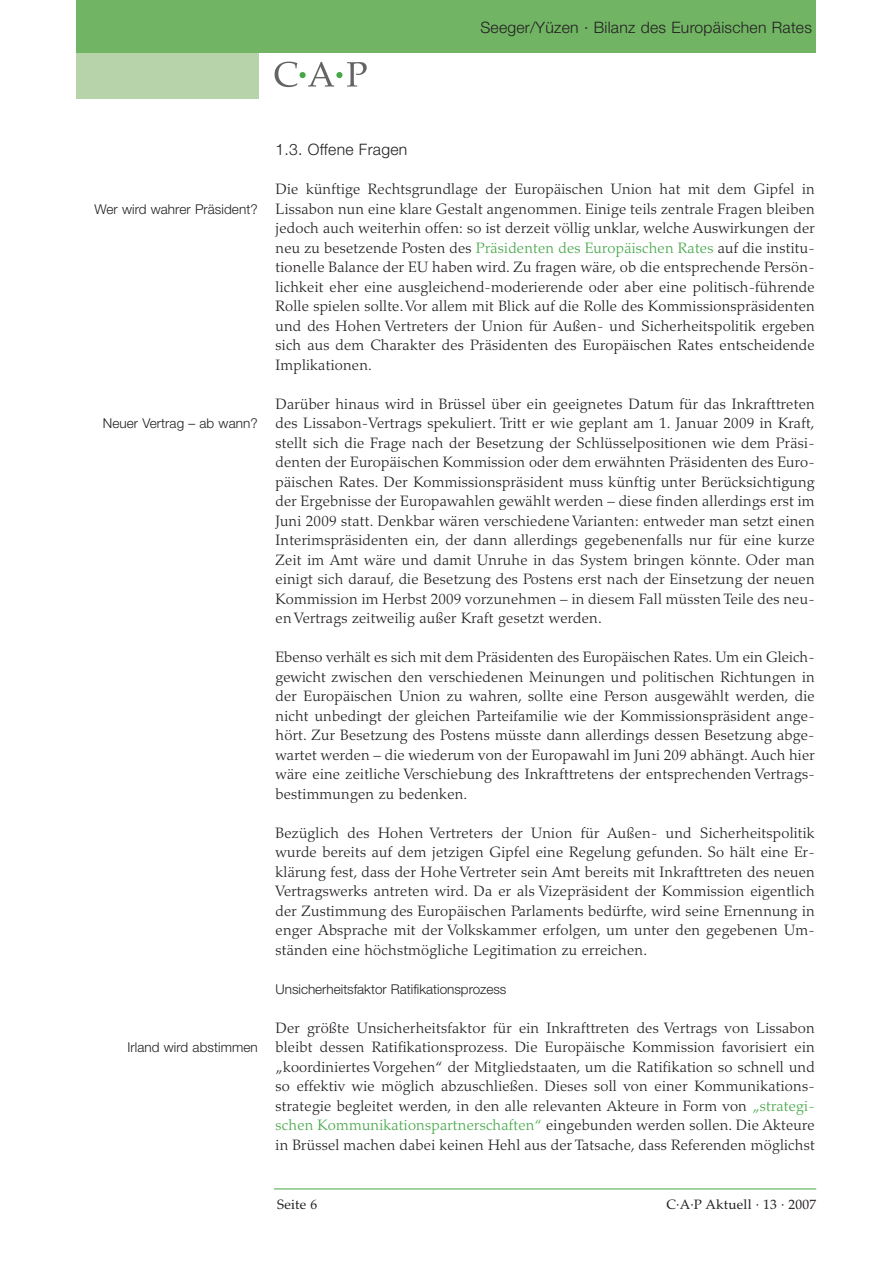
<style>
.page{position:relative;width:893px;height:1263px;background:#fff}
.page>*{position:absolute;margin:0;border:0;box-sizing:border-box;transform-origin:0 0}
.t1{font:300 15.75px "Helvetica Neue";letter-spacing:.015em;color:#231f20}
.t2{font:300 15px/19.5px "Palatino";letter-spacing:.015em;color:#231f20;text-align:justify}
.t3{font:300 13.5px "Helvetica Neue";letter-spacing:.005em;color:#231f20}
.t4{font:13.5px "Palatino";letter-spacing:.015em;color:#231f20}
.s1{color:#46a748}
</style>
<div class="page">
<div style="left:76px;top:1px;width:183px;height:97px;background:#b6d3aa"></div>
<div style="left:76px;top:1px;width:740px;height:52px;background:#71b464"></div>
<svg style="left:275px;top:62px;width:92px;height:25px"></svg>
<hr style="left:274px;top:1188px;width:542px;height:1px;background:#46a748">
<p class="t1" style="left:480px;top:21px;width:333px">Seeger/Yüzen · Bilanz des Europäischen Rates</p>
<p class="t3" style="left:94px;top:204px;width:165px">Wer wird wahrer Präsident?</p>
<p class="t3" style="left:103px;top:419px;width:156px">Neuer Vertrag – ab wann?</p>
<p class="t3" style="left:127px;top:1043px;width:132px">Irland wird abstimmen</p>
<p class="t1" style="left:276px;top:144px;width:133px">1.3. Offene Fragen</p>
<p class="t2" style="left:276px;top:181px;width:541px">Die künftige Rechtsgrundlage der Europäischen Union hat mit dem Gipfel in Lissabon nun eine klare Gestalt angenommen. Einige teils zentrale Fragen bleiben jedoch auch weiterhin offen: so ist derzeit völlig unklar, welche Auswirkungen der neu zu besetzende Posten des <span class="s1">Präsidenten des Europäischen Rates</span> auf die institu&shy;tionelle Balance der EU haben wird. Zu fragen wäre, ob die entsprechende Persön&shy;lichkeit eher eine ausgleichend-moderierende oder aber eine politisch-führende Rolle spielen sollte. Vor allem mit Blick auf die Rolle des Kommissionspräsidenten und des Hohen Vertreters der Union für Außen- und Sicherheitspolitik ergeben sich aus dem Charakter des Präsidenten des Europäischen Rates entscheidende Implikationen.</p>
<p class="t2" style="left:276px;top:396px;width:541px">Darüber hinaus wird in Brüssel über ein geeignetes Datum für das Inkrafttreten des Lissabon-Vertrags spekuliert. Tritt er wie geplant am 1. Januar 2009 in Kraft, stellt sich die Frage nach der Besetzung der Schlüsselpositionen wie dem Präsi&shy;denten der Europäischen Kommission oder dem erwähnten Präsidenten des Euro&shy;päischen Rates. Der Kommissionspräsident muss künftig unter Berücksichtigung der Ergebnisse der Europawahlen gewählt werden – diese finden allerdings erst im Juni 2009 statt. Denkbar wären verschiedene Varianten: entweder man setzt einen Interimspräsidenten ein, der dann allerdings gegebenenfalls nur für eine kurze Zeit im Amt wäre und damit Unruhe in das System bringen könnte. Oder man einigt sich darauf, die Besetzung des Postens erst nach der Einsetzung der neuen Kommission im Herbst 2009 vorzunehmen – in diesem Fall müssten Teile des neu&shy;en Vertrags zeitweilig außer Kraft gesetzt werden.</p>
<p class="t2" style="left:276px;top:649px;width:541px">Ebenso verhält es sich mit dem Präsidenten des Europäischen Rates. Um ein Gleich&shy;gewicht zwischen den verschiedenen Meinungen und politischen Richtungen in der Europäischen Union zu wahren, sollte eine Person ausgewählt werden, die nicht unbedingt der gleichen Parteifamilie wie der Kommissionspräsident ange&shy;hört. Zur Besetzung des Postens müsste dann allerdings dessen Besetzung abge&shy;wartet werden – die wiederum von der Europawahl im Juni 209 abhängt. Auch hier wäre eine zeitliche Verschiebung des Inkrafttretens der entsprechenden Vertrags&shy;bestimmungen zu bedenken.</p>
<p class="t2" style="left:276px;top:825px;width:541px">Bezüglich des Hohen Vertreters der Union für Außen- und Sicherheitspolitik wurde bereits auf dem jetzigen Gipfel eine Regelung gefunden. So hält eine Er&shy;klärung fest, dass der Hohe Vertreter sein Amt bereits mit Inkrafttreten des neuen Vertragswerks antreten wird. Da er als Vizepräsident der Kommission eigentlich der Zustimmung des Europäischen Parlaments bedürfte, wird seine Ernennung in enger Absprache mit der Volkskammer erfolgen, um unter den gegebenen Um&shy;ständen eine höchstmögliche Legitimation zu erreichen.</p>
<p class="t3" style="left:276px;top:984px;width:232px">Unsicherheitsfaktor Ratifikationsprozess</p>
<p class="t2" style="left:276px;top:1020px;width:541px">Der größte Unsicherheitsfaktor für ein Inkrafttreten des Vertrags von Lissabon bleibt dessen Ratifikationsprozess. Die Europäische Kommission favorisiert ein „koordiniertes Vorgehen“ der Mitgliedstaaten, um die Ratifikation so schnell und so effektiv wie möglich abzuschließen. Dieses soll von einer Kommunikations&shy;strategie begleitet werden, in den alle relevanten Akteure in Form von <span class="s1">„strategi&shy;schen Kommunikationspartnerschaften“</span> eingebunden werden sollen. Die Akteure in Brüssel machen dabei keinen Hehl aus der Tatsache, dass Referenden möglichst</p>
<p class="t4" style="left:277px;top:1199px;width:42px">Seite 6</p>
<p class="t4" style="left:666px;top:1199px;width:151px">C·A·P Aktuell · 13 · 2007</p>
</div>
